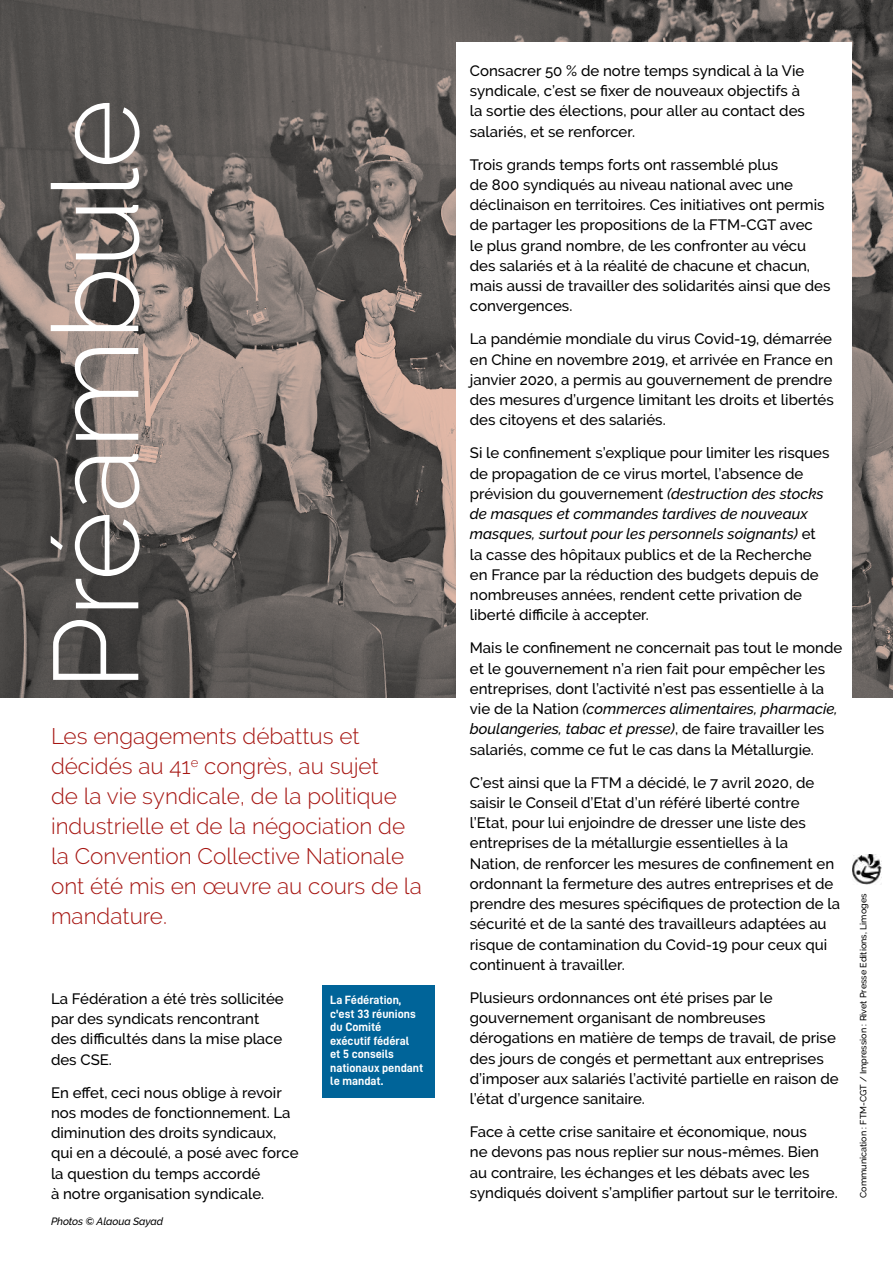
<style>
.page{position:relative;width:893px;height:1263px;background:#fff}
.page>*{position:absolute;margin:0;border:0;box-sizing:border-box;transform-origin:0 0}
.t1{font:300 120px "Raleway";letter-spacing:-.01em;color:#fff}
.t2{font:300 22.5px/30px "Raleway";color:#a61612}
.t3{font:500 15px/20.2px "Raleway";color:#000}
.t4{font:12px/13.5px "D DIN Bold";color:#fff}
.t5{font:italic 500 10.5px "Raleway";letter-spacing:-.01em;color:#000}
.t6{font:500 9px "Raleway";color:#000}
.s1{font-style:italic}
</style>
<div class="page">
<img style="left:0;top:0;width:893px;height:697px">
<div style="left:456px;top:43px;width:395px;height:746px;background:#fff"></div>
<img style="left:852px;top:855px;width:29px;height:29px">
<div style="left:322px;top:985px;width:113px;height:113px;background:#006499"></div>
<h1 class="t1" style="left:26px;top:691px;width:593px;rotate:-90deg">Préambule</h1>
<h2 class="t2" style="left:51px;top:721px;width:372px">Les engagements débattus et décidés au 41<sup>e</sup> congrès, au sujet<br>de la vie syndicale, de la politique industrielle et de la négociation de la Convention Collective Nationale ont été mis en œuvre au cours de la mandature.</h2>
<p class="t3" style="left:51px;top:988px;width:234px">La Fédération a été très sollicitée par des syndicats rencontrant des difficultés dans la mise place des CSE.</p>
<p class="t3" style="left:51px;top:1082px;width:249px">En effet, ceci nous oblige à revoir nos modes de fonctionnement. La diminution des droits syndicaux, qui en a découlé, a posé avec force la question du temps accordé<br>à notre organisation syndicale.</p>
<p class="t5" style="left:51px;top:1215px;width:114px">Photos © Alaoua Sayad</p>
<p class="t4" style="left:330px;top:993px;width:95px">La Fédération, c'est 33 réunions du Comité exécutif fédéral<br>et 5 conseils nationaux pendant le mandat.</p>
<p class="t3" style="left:470px;top:60px;width:337px">Consacrer 50 % de notre temps syndical à la Vie syndicale, c’est se fixer de nouveaux objectifs à la sortie des élections, pour aller au contact des salariés, et se renforcer.</p>
<p class="t3" style="left:470px;top:154px;width:362px">Trois grands temps forts ont rassemblé plus<br>de 800 syndiqués au niveau national avec une déclinaison en territoires. Ces initiatives ont permis de partager les propositions de la FTM-CGT avec<br>le plus grand nombre, de les confronter au vécu des salariés et à la réalité de chacune et chacun, mais aussi de travailler des solidarités ainsi que des convergences.</p>
<p class="t3" style="left:470px;top:329px;width:365px;text-align:justify">La pandémie mondiale du virus Covid-19, démarrée en Chine en novembre 2019, et arrivée en France en janvier 2020, a permis au gouvernement de prendre des mesures d’urgence limitant les droits et libertés des citoyens et des salariés.</p>
<p class="t3" style="left:470px;top:443px;width:361px">Si le confinement s’explique pour limiter les risques de propagation de ce virus mortel, l’absence de prévision du gouvernement <span class="s1">(destruction des stocks de masques et commandes tardives de nouveaux masques, surtout pour les personnels soignants)</span> et la casse des hôpitaux publics et de la Recherche en France par la réduction des budgets depuis de nombreuses années, rendent cette privation de liberté difficile à accepter.</p>
<p class="t3" style="left:470px;top:638px;width:374px">Mais le confinement ne concernait pas tout le monde et le gouvernement n’a rien fait pour empêcher les entreprises, dont l’activité n’est pas essentielle à la vie de la Nation <span class="s1">(commerces alimentaires, pharmacie, boulangeries, tabac et presse)</span>, de faire travailler les salariés, comme ce fut le cas dans la Métallurgie.</p>
<p class="t3" style="left:470px;top:772px;width:372px">C’est ainsi que la FTM a décidé, le 7 avril 2020, de saisir le Conseil d’Etat d’un référé liberté contre l’Etat, pour lui enjoindre de dresser une liste des entreprises de la métallurgie essentielles à la Nation, de renforcer les mesures de confinement en ordonnant la fermeture des autres entreprises et de prendre des mesures spécifiques de protection de la sécurité et de la santé des travailleurs adaptées au risque de contamination du Covid-19 pour ceux qui continuent à travailler.</p>
<p class="t3" style="left:470px;top:987px;width:370px">Plusieurs ordonnances ont été prises par le gouvernement organisant de nombreuses dérogations en matière de temps de travail, de prise des jours de congés et permettant aux entreprises d’imposer aux salariés l’activité partielle en raison de l’état d’urgence sanitaire.</p>
<p class="t3" style="left:470px;top:1122px;width:369px">Face à cette crise sanitaire et économique, nous<br>ne devons pas nous replier sur nous-mêmes. Bien au contraire, les échanges et les débats avec les syndiqués doivent s’amplifier partout sur le territoire.</p>
<p class="t6" style="left:858px;top:1198px;width:306px;rotate:-90deg">Communication : FTM-CGT / Impression : Rivet Presse Editions, Limoges</p>
</div>
